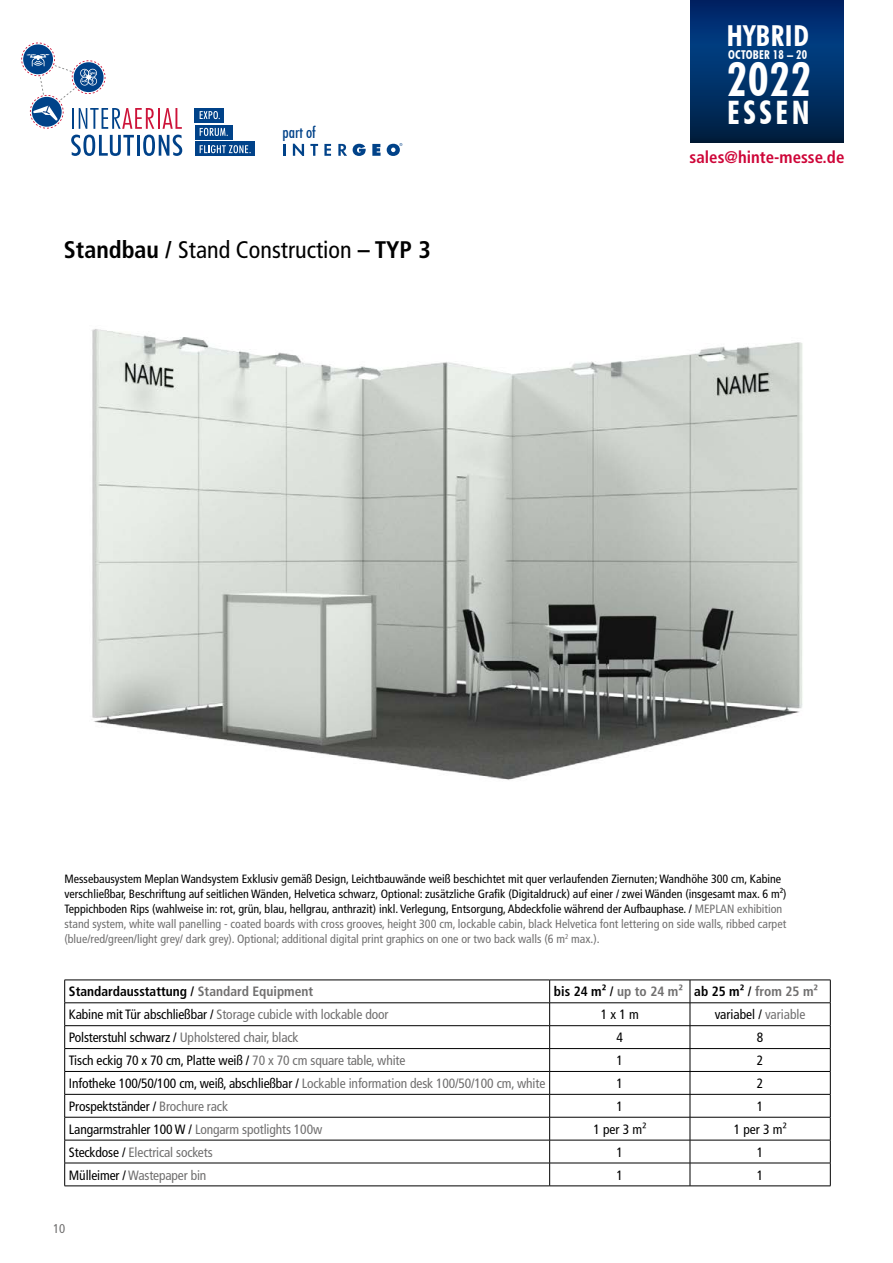
<style>
.page{position:relative;width:893px;height:1263px;background:#fff}
.page>*{position:absolute;margin:0;border:0;box-sizing:border-box;transform-origin:0 0}
.t1{font:700 condensed 46.35px "Futura BT";color:#fff}
.t2{font:700 condensed 32.4px "Futura BT";letter-spacing:.11em;color:#fff}
.t3{font:700 condensed 28.95px "Futura BT";letter-spacing:.03em;color:#fff}
.t4{font:condensed 24px "Frutiger LT Std";color:#000}
.t5{font:700 condensed 16.8px "Frutiger LT Std";color:#ce0538}
.t6{font:500 condensed 16.05px "Futura BT";color:#004289}
.t7{font:condensed 13.5px "Frutiger LT Std";letter-spacing:-.01em;color:#706f6f}
.t8{font:condensed 13.5px "Frutiger LT Std";letter-spacing:-.01em;color:#000}
.t9{font:700 condensed 13.5px "Frutiger LT Std";color:#000}
.t10{font:700 condensed 13.5px "Frutiger LT Std";color:#706f6f}
.t11{font:condensed 12.75px "Frutiger LT Std";color:#706f6f}
.t12{font:700 condensed 12.15px "Futura BT";letter-spacing:.02em;color:#fff}
.t13{font:condensed 12px/15px "Frutiger LT Std";color:#000}
.s1{font-weight:700}
.s2{color:#706f6f}
.s3{color:#000}
</style>
<div class="page">
<svg style="left:71px;top:135px;width:63px;height:21px"></svg>
<hr style="left:137px;top:135px;width:2px;height:21px;background:#004289">
<svg style="left:143px;top:135px;width:39px;height:21px"></svg>
<svg style="left:21px;top:43px;width:161px;height:86px"></svg>
<div style="left:195px;top:108px;width:29px;height:14px;background:#004289"></div>
<div style="left:195px;top:125px;width:37px;height:14px;background:#004289"></div>
<div style="left:195px;top:142px;width:59px;height:14px;background:#004289"></div>
<svg style="left:200px;top:111px;width:20px;height:8px"></svg>
<svg style="left:200px;top:128px;width:28px;height:8px"></svg>
<svg style="left:200px;top:145px;width:51px;height:8px"></svg>
<svg style="left:283px;top:144px;width:3px;height:12px"></svg>
<svg style="left:293px;top:144px;width:11px;height:12px"></svg>
<svg style="left:310px;top:144px;width:8px;height:12px"></svg>
<svg style="left:324px;top:144px;width:7px;height:12px"></svg>
<svg style="left:338px;top:144px;width:9px;height:12px"></svg>
<svg style="left:353px;top:144px;width:13px;height:12px"></svg>
<svg style="left:372px;top:144px;width:9px;height:12px"></svg>
<svg style="left:387px;top:143px;width:15px;height:13px"></svg>
<div style="left:690px;top:0;width:154px;height:44px;background:#002668"></div>
<svg style="left:690px;top:21px;width:154px;height:121px;background:#002f66"></svg>
<img style="left:92px;top:329px;width:711px;height:451px">
<svg style="left:65px;top:981px;width:765px;height:204px"></svg>
<hr style="left:64px;top:980px;width:486px;height:1px;background:#000">
<hr style="left:64px;top:1002px;width:486px;height:1px;background:#000">
<hr style="left:64px;top:1025px;width:486px;height:1px;background:#000">
<hr style="left:550px;top:1025px;width:140px;height:1px;background:#000">
<hr style="left:690px;top:1025px;width:140px;height:1px;background:#000">
<hr style="left:64px;top:1048px;width:486px;height:1px;background:#000">
<hr style="left:550px;top:1048px;width:140px;height:1px;background:#000">
<hr style="left:690px;top:1048px;width:140px;height:1px;background:#000">
<hr style="left:64px;top:1071px;width:486px;height:1px;background:#000">
<hr style="left:550px;top:1071px;width:140px;height:1px;background:#000">
<hr style="left:690px;top:1071px;width:140px;height:1px;background:#000">
<hr style="left:64px;top:1094px;width:486px;height:1px;background:#000">
<hr style="left:550px;top:1094px;width:140px;height:1px;background:#000">
<hr style="left:690px;top:1094px;width:140px;height:1px;background:#000">
<hr style="left:64px;top:1117px;width:486px;height:1px;background:#000">
<hr style="left:550px;top:1117px;width:140px;height:1px;background:#000">
<hr style="left:690px;top:1117px;width:140px;height:1px;background:#000">
<hr style="left:64px;top:1140px;width:486px;height:1px;background:#000">
<hr style="left:550px;top:1140px;width:140px;height:1px;background:#000">
<hr style="left:690px;top:1140px;width:140px;height:1px;background:#000">
<hr style="left:64px;top:1163px;width:486px;height:1px;background:#000">
<svg style="left:64px;top:980px;width:1px;height:205px"></svg>
<hr style="left:550px;top:1163px;width:140px;height:1px;background:#000">
<hr style="left:690px;top:1163px;width:140px;height:1px;background:#000">
<hr style="left:64px;top:1185px;width:486px;height:1px;background:#000">
<hr style="left:550px;top:1185px;width:140px;height:1px;background:#000">
<hr style="left:690px;top:1185px;width:140px;height:1px;background:#000">
<hr style="left:550px;top:980px;width:140px;height:1px;background:#000">
<svg style="left:549px;top:980px;width:1px;height:206px"></svg>
<hr style="left:550px;top:1002px;width:140px;height:1px;background:#000">
<hr style="left:690px;top:980px;width:140px;height:1px;background:#000">
<svg style="left:690px;top:980px;width:1px;height:206px"></svg>
<svg style="left:830px;top:980px;width:1px;height:206px"></svg>
<hr style="left:690px;top:1002px;width:140px;height:1px;background:#000">
<h3 class="t6" style="left:282px;top:122px;width:35px">part of</h3>
<h3 class="t4" style="left:64px;top:236px;width:368px"><span class="s1">Standbau /</span> Stand Construction <span class="s1">– TYP 3</span></h3>
<h3 class="t3" style="left:727px;top:18px;width:84px">HYBRID</h3>
<h1 class="t1" style="left:727px;top:52px;width:86px">2022</h1>
<p class="t12" style="left:728px;top:48px;width:81px">OCTOBER 18 – 20</p>
<h2 class="t2" style="left:727px;top:93px;width:84px">ESSEN</h2>
<h3 class="t5" style="left:690px;top:148px;width:156px">sales@hinte-messe.de</h3>
<p class="t13" style="left:64px;top:872px;width:724px">Messebausystem Meplan Wandsystem Exklusiv gemäß Design, Leichtbauwände weiß beschichtet mit quer verlaufenden Ziernuten; Wandhöhe 300 cm, Kabine verschließbar, Beschriftung auf seitlichen Wänden, Helvetica schwarz, Optional: zusätzliche Grafik (Digitaldruck) auf einer / zwei Wänden (insgesamt max. 6 m²)<br>Teppichboden Rips (wahlweise in: rot, grün, blau, hellgrau, anthrazit) inkl. Verlegung, Entsorgung, Abdeckfolie während der Aufbauphase. / <span class="s2">MEPLAN exhibition stand system, white wall panelling - coated boards with cross grooves, height 300 cm, lockable cabin, black Helvetica font lettering on side walls, ribbed carpet (blue/red/green/light grey/ dark grey). Optional; additional digital print graphics on one or two back walls (6 m</span><sup>2</sup> <span class="s2">max.).</span></p>
<p class="t9" style="left:69px;top:984px;width:246px">Standardausstattung / <span class="s2">Standard Equipment</span></p>
<p class="t10" style="left:554px;top:984px;width:266px"><span class="s3">bis 24 m² /</span> up to 24 m² <span class="s3">ab 25 m² /</span> from 25 m²</p>
<p class="t7" style="left:69px;top:1007px;width:321px"><span class="s3">Kabine mit Tür abschließbar /</span> Storage cubicle with lockable door</p>
<p class="t8" style="left:601px;top:1007px;width:40px">1 x 1 m</p>
<p class="t8" style="left:715px;top:1007px;width:92px">variabel / <span class="s2">variable</span></p>
<p class="t7" style="left:69px;top:1030px;width:231px"><span class="s3">Polsterstuhl schwarz /</span> Upholstered chair, black</p>
<p class="t8" style="left:617px;top:1030px;width:8px">4</p>
<p class="t8" style="left:757px;top:1030px;width:8px">8</p>
<p class="t8" style="left:69px;top:1052px;width:338px">Tisch eckig 70 x 70 cm, Platte weiß / <span class="s2">70 x 70 cm square table, white</span></p>
<p class="t8" style="left:617px;top:1052px;width:8px">1</p>
<p class="t8" style="left:757px;top:1052px;width:8px">2</p>
<p class="t7" style="left:69px;top:1075px;width:478px"><span class="s3">Infotheke 100/50/100 cm, weiß, abschließbar /</span> Lockable information desk 100/50/100 cm, white</p>
<p class="t8" style="left:617px;top:1075px;width:8px">1</p>
<p class="t8" style="left:757px;top:1075px;width:8px">2</p>
<p class="t8" style="left:69px;top:1098px;width:161px">Prospektständer / <span class="s2">Brochure rack</span></p>
<p class="t8" style="left:617px;top:1098px;width:8px">1</p>
<p class="t8" style="left:757px;top:1098px;width:8px">1</p>
<p class="t7" style="left:69px;top:1121px;width:255px"><span class="s3">Langarmstrahler 100 W /</span> Longarm spotlights 100w</p>
<p class="t8" style="left:593px;top:1121px;width:54px">1 per 3 m²</p>
<p class="t8" style="left:734px;top:1121px;width:54px">1 per 3 m²</p>
<p class="t7" style="left:69px;top:1144px;width:145px"><span class="s3">Steckdose /</span> Electrical sockets</p>
<p class="t8" style="left:617px;top:1144px;width:8px">1</p>
<p class="t8" style="left:757px;top:1144px;width:8px">1</p>
<p class="t7" style="left:69px;top:1167px;width:139px"><span class="s3">Mülleimer /</span> Wastepaper bin</p>
<p class="t8" style="left:617px;top:1167px;width:8px">1</p>
<p class="t8" style="left:757px;top:1167px;width:8px">1</p>
<p class="t11" style="left:53px;top:1221px;width:14px">10</p>
</div>
